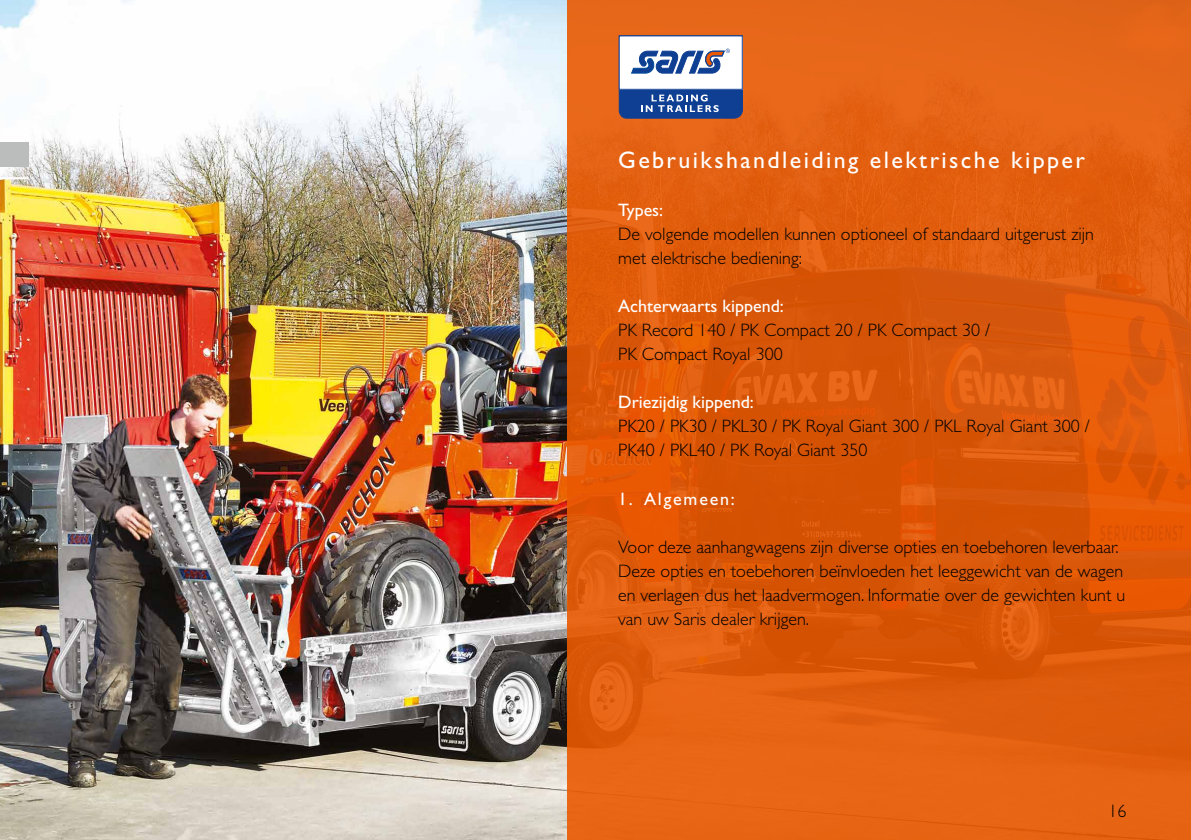
<style>
.page{position:relative;width:1191px;height:840px;background:#fff}
.page>*{position:absolute;margin:0;border:0;box-sizing:border-box;transform-origin:0 0}
.t1{font:24px "Gill Sans Std";letter-spacing:.1em;color:#fff}
.t2{font:300 18px/24px "Gill Sans Std";color:#000}
.t3{font:18px "Gill Sans Std";color:#fff}
.t4{font:18px "Gill Sans Std";letter-spacing:.1em;color:#fff}
</style>
<div class="page">
<img style="left:0;top:0;width:567px;height:839px">
<div style="left:567px;top:0;width:624px;height:839px;background:linear-gradient(to right,#e15e0e,#df5d0e)"></div>
<div style="left:0;top:142px;width:28px;height:24px;background:#bbbcbc"></div>
<svg style="left:0;top:178px;width:28px;height:1px"></svg>
<svg style="left:618px;top:35px;width:125px;height:84px"></svg>
<h1 class="t1" style="left:618px;top:146px;width:468px">Gebruikshandleiding elektrische kipper</h1>
<p class="t3" style="left:618px;top:200px;width:46px">Types:</p>
<p class="t2" style="left:618px;top:222px;width:477px">De volgende modellen kunnen optioneel of standaard uitgerust zijn met elektrische bediening:</p>
<p class="t3" style="left:618px;top:296px;width:167px">Achterwaarts kippend:</p>
<p class="t2" style="left:618px;top:318px;width:374px">PK Record 140 / PK Compact 20 / PK Compact 30 /<br>PK Compact Royal 300</p>
<p class="t3" style="left:618px;top:392px;width:137px">Driezijdig kippend:</p>
<p class="t2" style="left:618px;top:414px;width:473px">PK20 / PK30 / PKL30 / PK Royal Giant 300 / PKL Royal Giant 300 /<br>PK40 / PKL40 / PK Royal Giant 350</p>
<p class="t4" style="left:618px;top:488px;width:118px">1. Algemeen:</p>
<p class="t2" style="left:618px;top:534px;width:508px">Voor deze aanhangwagens zijn diverse opties en toebehoren leverbaar.<br>Deze opties en toebehoren beïnvloeden het leeggewicht van de wagen en verlagen dus het laadvermogen. Informatie over de gewichten kunt u van uw Saris dealer krijgen.</p>
<p class="t2" style="left:1108px;top:798px;width:19px">16</p>
</div>
